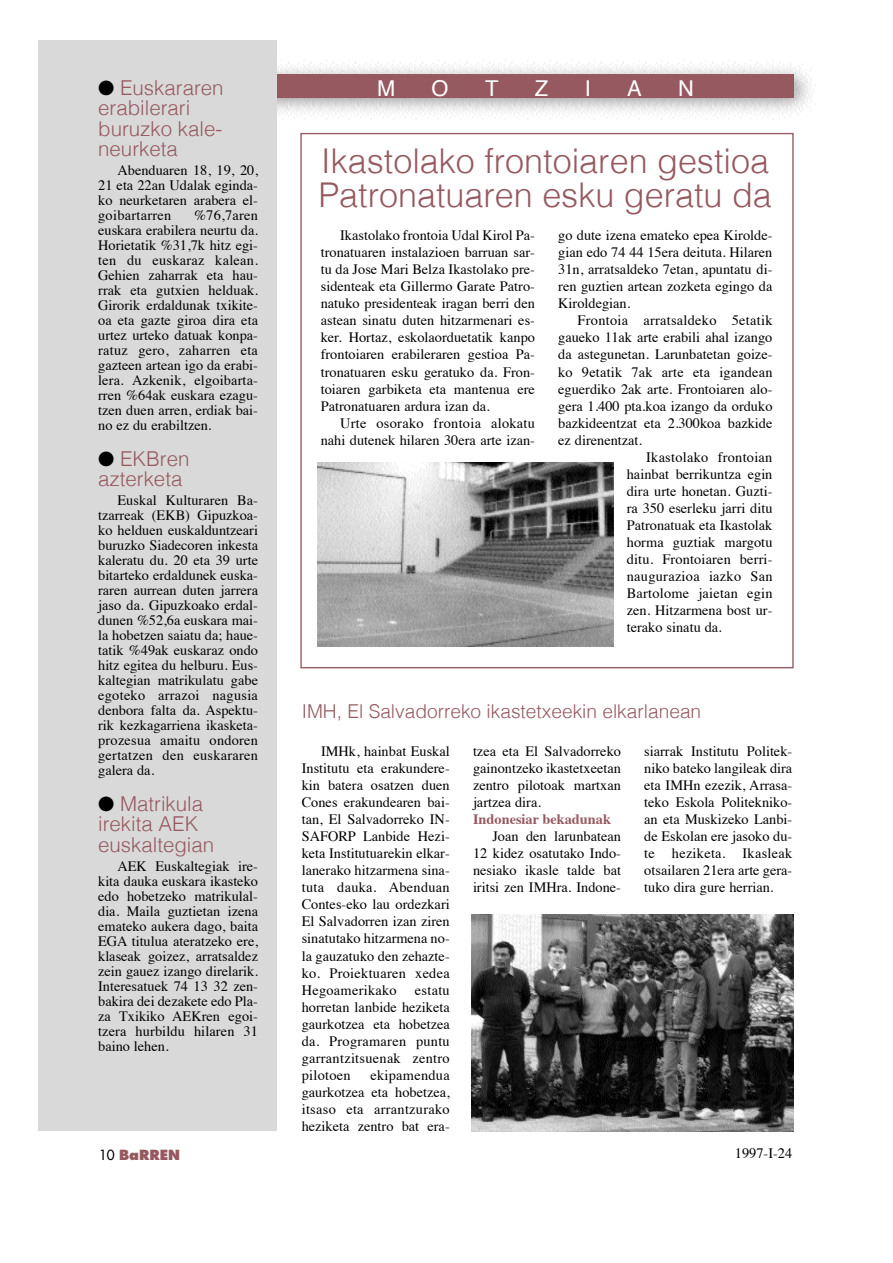
<style>
.page{position:relative;width:893px;height:1263px;background:#fff}
.page>*{position:absolute;margin:0;border:0;box-sizing:border-box;transform-origin:0 0}
.t1{font:300 34.2px/34.2px "Helvetica";color:#96595f}
.t2{font:21.9px "Helvetica";color:#fff}
.t3{font:300 20.55px/20.5px "Helvetica";color:#96595f}
.t4{font:300 19.05px "Helvetica";color:#96595f}
.t5{font:14.4px/17.1px "Times";color:#000;text-align:justify}
.t6{font:14.4px "Times";letter-spacing:.02em;color:#000}
.t7{font:700 14.4px "Times";color:#96595f}
.t8{font:800 13.65px "Futura";color:#96595f}
.s1{color:#000}
.s2{font-weight:400;color:#000}
</style>
<div class="page">
<img style="left:277px;top:60px;width:539px;height:73px">
<div style="left:97px;top:75px;width:696px;height:23px;background:#96595f"></div>
<div style="left:39px;top:40px;width:238px;height:1091px;background:#d9d9d9"></div>
<img style="left:317px;top:462px;width:296px;height:184px">
<img style="left:472px;top:915px;width:321px;height:216px">
<h3 class="t3" style="left:98px;top:79px;width:127px"><span class="s1">●</span> Euskararen erabilerari buruzko kale&shy;neurketa</h3>
<p class="t5" style="left:98px;top:164px;width:161px;line-height:15px;text-indent:19px">Abenduaren 18, 19, 20, 21 eta 22an Udalak eginda&shy;ko neurketaren arabera el&shy;goibartarren</p>
<p class="t5" style="left:98px;top:209px;width:161px;line-height:15px;text-indent:96px">%76,7aren euskara erabilera neurtu da.<br>Horietatik %31,7k hitz egi&shy;ten du euskaraz kalean.<br>Gehien zaharrak eta hau&shy;rrak eta gutxien helduak.<br>Girorik erdaldunak txikite&shy;oa eta gazte giroa dira eta urtez urteko datuak konpa&shy;ratuz gero, zaharren eta gazteen artean igo da erabi&shy;lera. Azkenik, elgoibarta&shy;rren %64ak euskara ezagu&shy;tzen duen arren, erdiak bai&shy;no ez du erabiltzen.</p>
<h3 class="t3" style="left:98px;top:450px;width:93px"><span class="s1">●</span> EKBren azterketa</h3>
<p class="t5" style="left:98px;top:494px;width:161px;line-height:15px;text-indent:19px">Euskal Kulturaren Ba&shy;tzarreak (EKB) Gipuzkoa&shy;ko helduen euskalduntzeari buruzko Siadecoren inkesta kaleratu du. 20 eta 39 urte bitarteko erdaldunek euska&shy;raren aurrean duten jarrera jaso da. Gipuzkoako erdal&shy;dunen %52,6a euskara mai&shy;la hobetzen saiatu da; haue&shy;tatik %49ak euskaraz ondo hitz egitea du helburu. Eus&shy;kaltegian matrikulatu gabe egoteko arrazoi nagusia denbora falta da. Aspektu&shy;rik kezkagarriena ikasketa&shy;prozesua amaitu ondoren gertatzen den euskararen galera da.</p>
<h3 class="t3" style="left:98px;top:795px;width:118px"><span class="s1">●</span> Matrikula irekita AEK euskaltegian</h3>
<p class="t5" style="left:98px;top:860px;width:161px;line-height:15px;text-indent:19px">AEK Euskaltegiak ire&shy;kita dauka euskara ikasteko edo hobetzeko matrikulal&shy;dia. Maila guztietan izena emateko aukera dago, baita EGA titulua ateratzeko ere, klaseak goizez, arratsaldez zein gauez izango direlarik.<br>Interesatuek 74 13 32 zen&shy;bakira dei dezakete edo Pla&shy;za Txikiko AEKren egoi&shy;tzera hurbildu hilaren 31 baino lehen.</p>
<h2 class="t2" style="left:377px;top:79px;width:20px">M</h2>
<h2 class="t2" style="left:431px;top:79px;width:18px">O</h2>
<h2 class="t2" style="left:485px;top:79px;width:15px">T</h2>
<h2 class="t2" style="left:535px;top:79px;width:15px">Z</h2>
<h2 class="t2" style="left:584px;top:79px;width:8px">I</h2>
<h2 class="t2" style="left:627px;top:79px;width:16px">A</h2>
<h2 class="t2" style="left:678px;top:79px;width:17px">N</h2>
<h1 class="t1" style="left:318px;top:146px;width:455px">Ikastolako frontoiaren gestioa<br>Patronatuaren esku geratu da</h1>
<p class="t5" style="left:321px;top:228px;width:216px;text-indent:19px">Ikastolako frontoia Udal Kirol Pa&shy;tronatuaren instalazioen barruan sar&shy;tu da Jose Mari Belza Ikastolako pre&shy;sidenteak eta Gillermo Garate Patro&shy;natuko presidenteak iragan berri den astean sinatu duten hitzarmenari es&shy;ker. Hortaz, eskolaorduetatik kanpo frontoiaren erabileraren gestioa Pa&shy;tronatuaren esku geratuko da. Fron&shy;toiaren garbiketa eta mantenua ere Patronatuaren ardura izan da.</p>
<p class="t5" style="left:321px;top:416px;width:216px;text-align:right">Urte osorako frontoia alokatu nahi dutenek hilaren 30era arte izan-</p>
<p class="t5" style="left:558px;top:228px;width:216px">go dute izena emateko epea Kirolde&shy;gian edo 74 44 15era deituta. Hilaren 31n, arratsaldeko 7etan, apuntatu di&shy;ren guztien artean zozketa egingo da Kiroldegian.</p>
<p class="t6" style="left:577px;top:315px;width:196px">Frontoia arratsaldeko 5etatik</p>
<p class="t5" style="left:558px;top:330px;width:216px">gaueko 11ak arte erabili ahal izango</p>
<p class="t5" style="left:558px;top:347px;width:216px">da astegunetan. Larunbatetan goize-</p>
<p class="t5" style="left:558px;top:364px;width:216px">ko 9etatik 7ak arte eta igandean</p>
<p class="t5" style="left:558px;top:381px;width:216px">eguerdiko 2ak arte. Frontoiaren alo-</p>
<p class="t5" style="left:558px;top:399px;width:216px">gera 1.400 pta.koa izango da orduko</p>
<p class="t5" style="left:558px;top:416px;width:216px">bazkideentzat eta 2.300koa bazkide</p>
<p class="t5" style="left:558px;top:433px;width:85px">ez direnentzat.</p>
<p class="t6" style="left:646px;top:451px;width:128px">Ikastolako frontoian</p>
<p class="t5" style="left:626px;top:467px;width:147px">hainbat berrikuntza egin</p>
<p class="t5" style="left:626px;top:484px;width:147px">dira urte honetan. Guzti-</p>
<p class="t5" style="left:626px;top:501px;width:147px">ra 350 eserleku jarri ditu</p>
<p class="t5" style="left:626px;top:518px;width:147px">Patronatuak eta Ikastolak</p>
<p class="t5" style="left:626px;top:535px;width:147px">horma guztiak margotu</p>
<p class="t5" style="left:626px;top:552px;width:147px">ditu. Frontoiaren berri-</p>
<p class="t6" style="left:626px;top:570px;width:147px">naugurazioa iazko San</p>
<p class="t5" style="left:626px;top:586px;width:147px">Bartolome jaietan egin</p>
<p class="t5" style="left:626px;top:603px;width:147px">zen. Hitzarmena bost ur-</p>
<p class="t5" style="left:626px;top:620px;width:97px">terako sinatu da.</p>
<h3 class="t4" style="left:302px;top:703px;width:401px">IMH, El Salvadorreko ikastetxeekin elkarlanean</h3>
<p class="t5" style="left:302px;top:744px;width:149px;text-indent:19px">IMHk, hainbat Euskal Institutu eta erakundere&shy;kin batera osatzen duen Cones erakundearen bai&shy;tan, El Salvadorreko IN-SAFORP Lanbide Hezi&shy;keta Institutuarekin elkar&shy;lanerako hitzarmena sina&shy;tuta dauka. Abenduan Contes-eko lau ordezkari El Salvadorren izan ziren sinatutako hitzarmena no&shy;la gauzatuko den zehazte&shy;ko. Proiektuaren xedea Hegoamerikako</p>
<p class="t5" style="left:473px;top:744px;width:149px">tzea eta El Salvadorreko gainontzeko ikastetxeetan zentro pilotoak martxan jartzea dira.</p>
<p class="t7" style="left:473px;top:813px;width:139px">Indonesiar bekadunak</p>
<p class="t5" style="left:473px;top:829px;width:149px;text-indent:19px">Joan den larunbatean 12 kidez osatutako Indo&shy;nesiako ikasle talde bat iritsi zen IMHra. Indone-</p>
<p class="t5" style="left:644px;top:744px;width:149px">siarrak Institutu Politek&shy;niko bateko langileak dira eta IMHn ezezik, Arrasa&shy;teko Eskola Politekniko&shy;an eta Muskizeko Lanbi&shy;de Eskolan ere jasoko du&shy;te heziketa. Ikasleak otsailaren 21era arte gera&shy;tuko dira gure herrian.</p>
<p class="t5" style="left:302px;top:983px;width:149px;text-indent:113px">estatu horretan lanbide heziketa gaurkotzea eta hobetzea da. Programaren puntu garrantzitsuenak zentro pilotoen</p>
<p class="t5" style="left:302px;top:1068px;width:149px;text-indent:69px">ekipamendua gaurkotzea eta hobetzea, itsaso eta arrantzurako heziketa zentro bat era-</p>
<p class="t8" style="left:99px;top:1149px;width:83px"><span class="s2">10</span> BaRREN</p>
<p class="t5" style="left:735px;top:1146px;width:59px">1997-I-24</p>
</div>
